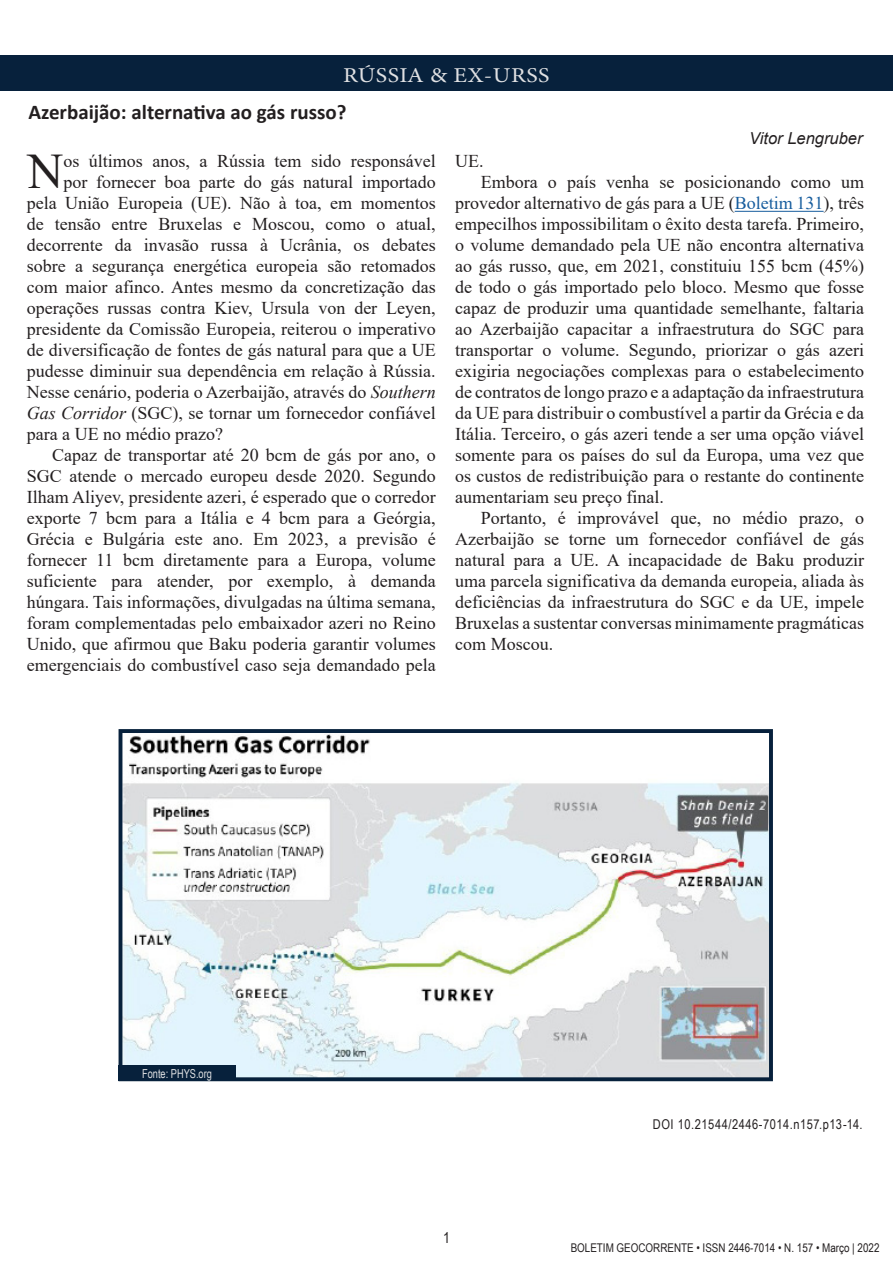
<style>
.page{position:relative;width:893px;height:1263px;background:#fff}
.page>*{position:absolute;margin:0;border:0;box-sizing:border-box;transform-origin:0 0}
.INÍCIO_DO_TEXTO{font:49.65px "Times New Roman";color:#231f20}
.Título_das_seções__R{font:21.15px "Minion Pro";letter-spacing:.02em;color:#e0e1e3;scale:1.14 1}
.TÍTULO{font:700 21px "Calibri";color:#231f20}
.FORMATAÇÃO_TEXTO{font:18px/21px "Times New Roman";color:#231f20;text-align:justify}
.INÍCIO_DO_TEXTO-2{font:18px "Times New Roman";color:#231f20}
.NOME_DO_PESQUISADOR{font:italic 16.5px "Arial";color:#231f20}
.t1{font:15px "Arial Narrow";color:#231f20}
.NOME_DO_PESQUISADOR-2{font:13.5px "Arial Narrow";letter-spacing:.04em;color:#231f20}
.t2{font:12.3px "Arial Narrow";color:#e0e1e3;scale:.91 1}
.t3{font:12px "Arial Narrow";color:#231f20}
.s1{font-style:italic}
.s2{color:#175d9e}
</style>
<div class="page">
<div style="left:0;top:56px;width:893px;height:35px;background:#07213c"></div>
<hr style="left:735px;top:211px;width:89px;height:1px;background:#175d9e">
<img style="left:124px;top:734px;width:644px;height:342px">
<div style="left:119px;top:729px;width:654px;height:352px;border:4px solid #07213c"></div>
<div style="left:119px;top:1065px;width:117px;height:16px;background:#07213c"></div>
<p class="Título_das_seções__R" style="left:343px;top:61px;width:183px">RÚSSIA &amp; EX-URSS</p>
<p class="TÍTULO" style="left:28px;top:97px;width:320px">Azerbaijão: alternativa ao gás russo?</p>
<p class="NOME_DO_PESQUISADOR" style="left:749px;top:128px;width:115px">Vitor Lengruber</p>
<p class="INÍCIO_DO_TEXTO" style="left:27px;top:137px;width:37px">N</p>
<p class="INÍCIO_DO_TEXTO-2" style="left:63px;top:149px;width:374px">os últimos anos, a Rússia tem sido responsável</p>
<p class="INÍCIO_DO_TEXTO-2" style="left:63px;top:170px;width:374px">por fornecer boa parte do gás natural importado</p>
<p class="INÍCIO_DO_TEXTO-2" style="left:27px;top:191px;width:410px">pela União Europeia (UE). Não à toa, em momentos</p>
<p class="INÍCIO_DO_TEXTO-2" style="left:27px;top:212px;width:410px">de tensão entre Bruxelas e Moscou, como o atual,</p>
<p class="INÍCIO_DO_TEXTO-2" style="left:27px;top:233px;width:410px">decorrente da invasão russa à Ucrânia, os debates</p>
<p class="INÍCIO_DO_TEXTO-2" style="left:27px;top:254px;width:410px">sobre a segurança energética europeia são retomados</p>
<p class="INÍCIO_DO_TEXTO-2" style="left:27px;top:275px;width:410px">com maior afinco. Antes mesmo da concretização das</p>
<p class="INÍCIO_DO_TEXTO-2" style="left:27px;top:296px;width:410px">operações russas contra Kiev, Ursula von der Leyen,</p>
<p class="INÍCIO_DO_TEXTO-2" style="left:27px;top:317px;width:410px">presidente da Comissão Europeia, reiterou o imperativo</p>
<p class="INÍCIO_DO_TEXTO-2" style="left:27px;top:338px;width:410px">de diversificação de fontes de gás natural para que a UE</p>
<p class="INÍCIO_DO_TEXTO-2" style="left:27px;top:359px;width:410px">pudesse diminuir sua dependência em relação à Rússia.</p>
<p class="INÍCIO_DO_TEXTO-2" style="left:27px;top:380px;width:410px">Nesse cenário, poderia o Azerbaijão, através do <span class="s1">Southern</span></p>
<p class="INÍCIO_DO_TEXTO-2" style="left:27px;top:401px;width:410px"><span class="s1">Gas Corridor</span> (SGC), se tornar um fornecedor confiável</p>
<p class="INÍCIO_DO_TEXTO-2" style="left:27px;top:422px;width:198px">para a UE no médio prazo?</p>
<p class="FORMATAÇÃO_TEXTO" style="left:27px;top:444px;width:410px;text-indent:25px">Capaz de transportar até 20 bcm de gás por ano, o SGC atende o mercado europeu desde 2020. Segundo Ilham Aliyev, presidente azeri, é esperado que o corredor exporte 7 bcm para a Itália e 4 bcm para a Geórgia, Grécia e Bulgária este ano. Em 2023, a previsão é fornecer 11 bcm diretamente para a Europa, volume suficiente para atender, por exemplo, à demanda húngara. Tais informações, divulgadas na última semana, foram complementadas pelo embaixador azeri no Reino Unido, que afirmou que Baku poderia garantir volumes emergenciais do combustível caso seja demandado pela</p>
<p class="FORMATAÇÃO_TEXTO" style="left:455px;top:150px;width:30px">UE.</p>
<p class="FORMATAÇÃO_TEXTO" style="left:455px;top:171px;width:410px;text-indent:26px">Embora o país venha se posicionando como um provedor alternativo de gás para a UE (<span class="s2">Boletim 131</span>), três empecilhos impossibilitam o êxito desta tarefa. Primeiro, o volume demandado pela UE não encontra alternativa ao gás russo, que, em 2021, constituiu 155 bcm (45%) de todo o gás importado pelo bloco. Mesmo que fosse capaz de produzir uma quantidade semelhante, faltaria ao Azerbaijão capacitar a infraestrutura do SGC para transportar o volume. Segundo, priorizar o gás azeri exigiria negociações complexas para o estabelecimento de contratos de longo prazo e a adaptação da infraestrutura da UE para distribuir o combustível a partir da Grécia e da Itália. Terceiro, o gás azeri tende a ser uma opção viável somente para os países do sul da Europa, uma vez que os custos de redistribuição para o restante do continente aumentariam seu preço final.</p>
<p class="FORMATAÇÃO_TEXTO" style="left:455px;top:507px;width:410px;text-indent:26px">Portanto, é improvável que, no médio prazo, o Azerbaijão se torne um fornecedor confiável de gás natural para a UE. A incapacidade de Baku produzir uma parcela significativa da demanda europeia, aliada às deficiências da infraestrutura do SGC e da UE, impele Bruxelas a sustentar conversas minimamente pragmáticas com Moscou.</p>
<p class="t2" style="left:142px;top:1064px;width:78px">Fonte: PHYS.org</p>
<p class="t1" style="left:443px;top:1226px;width:8px">1</p>
<p class="NOME_DO_PESQUISADOR-2" style="left:653px;top:1114px;width:211px">DOI 10.21544/2446-7014.n157.p13-14.</p>
<p class="t3" style="left:571px;top:1239px;width:310px">BOLETIM GEOCORRENTE • ISSN 2446-7014 • N. 157 • Março | 2022</p>
</div>
